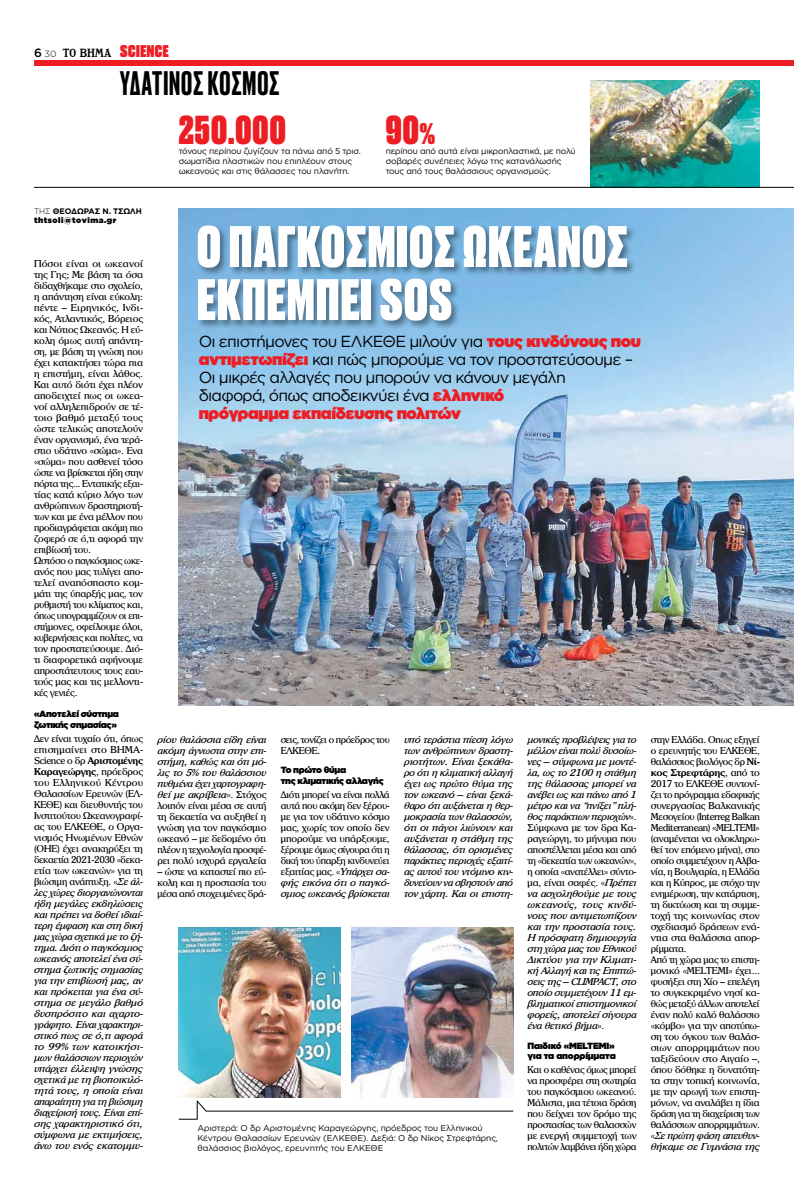
<style>
.page{position:relative;width:794px;height:1191px;background:#fff}
.page>*{position:absolute;margin:0;border:0;box-sizing:border-box;transform-origin:0 0}
.t1{font:800 55px/53px "Druk Greek";letter-spacing:.03em;color:#fff}
.t2{font:800 38px "Druk Greek";letter-spacing:.03em;color:#ed1d24}
.t3{font:500 32px "Druk Greek";letter-spacing:.03em;color:#000}
.t4{font:16px/18px "Gotham Greek";letter-spacing:-.05em;color:#000}
.t5{font:16px "Druk Greek Super";letter-spacing:.035em;color:#ed1d24}
.t6{font:9.5px/11px "BF Phaestos 10";letter-spacing:-.035em;color:#000;text-align:justify}
.t7{font:italic 9.5px/11px "BF Phaestos 10";letter-spacing:-.035em;color:#000;text-align:justify}
.t8{font:900 9px/11px "Gotham Greek";letter-spacing:-.035em;color:#000}
.t9{font:900 9px/10px "Gotham Greek";letter-spacing:-.015em;color:#000}
.t10{font:8.5px/10px "Gotham Greek";letter-spacing:-.02em;color:#000}
.t11{font:900 8px/9px "Gotham Greek";letter-spacing:.065em;color:#000}
.s1{font-family:"Gotham Greek";font-weight:500;font-size:12px;color:#000}
.s2{font-family:"Gotham Greek";font-weight:300;font-size:9px;color:#000}
.s3{font-family:"BHMA Logo";font-size:11.8px;color:#000}
.s4{font-size:28px}
.s5{font-weight:300}
.s6{font-weight:700}
.s7{font-style:normal}
.s8{font-weight:700;font-style:normal}
.s9{font-weight:900;color:#ed1d24}
.s10{font-style:italic}
</style>
<div class="page">
<img style="left:179px;top:208px;width:615px;height:497px">
<div style="left:34px;top:60px;width:760px;height:6px;background:#ed1d24"></div>
<div style="left:196px;top:224px;width:440px;height:106px;background:#000;opacity:.4"></div>
<svg style="left:178px;top:1100px;width:336px;height:19px"></svg>
<img style="left:179px;top:927px;width:161px;height:170px">
<img style="left:591px;top:80px;width:168px;height:107px">
<img style="left:351px;top:927px;width:162px;height:170px">
<hr style="left:34px;top:187px;width:760px;height:1px;background:#000">
<h3 class="t5" style="left:34px;top:40px;width:136px"><span class="s1">6</span> <span class="s2">30</span> <span class="s3">TO BHMA</span> SCIENCE</h3>
<h3 class="t3" style="left:120px;top:61px;width:160px">Υδάτινος κόσμος</h3>
<h2 class="t2" style="left:179px;top:103px;width:108px">250.000</h2>
<p class="t10" style="left:179px;top:145px;width:184px">τόνους περίπου ζυγίζουν τα πάνω από 5 τρισ. σωματίδια πλαστικών που επιπλέουν στους ωκεανούς και στις θάλασσες του πλανήτη.</p>
<h2 class="t2" style="left:386px;top:103px;width:51px">90<span class="s4">%</span></h2>
<p class="t10" style="left:386px;top:145px;width:191px">περίπου από αυτά είναι μικροπλαστικά, με πολύ σοβαρές συνέπειες λόγω της κατανάλωσής τους από τους θαλάσσιους οργανισμούς.</p>
<p class="t11" style="left:34px;top:206px;width:109px"><span class="s5">Της</span> <span class="s6">Θεοδώρας Ν. Τσώλη </span>thtsoli@tovima.gr</p>
<h1 class="t1" style="left:197px;top:217px;width:409px">Ο παγκόσμιος ωκεανός εκπέμπει SOS</h1>
<p class="t6" style="left:34px;top:258px;width:111px;text-align:left">Πόσοι είναι οι ωκεανοί της Γης; Με βάση τα όσα διδαχθήκαμε στο σχολείο, η απάντηση είναι εύκολη: πέντε – Ειρηνικός, Ινδι&shy;κός, Ατλαντικός, Βόρειος και Νότιος Ωκεανός. Η εύ&shy;κολη όμως αυτή απάντη&shy;ση, με βάση τη γνώση που έχει κατακτήσει τώρα πια η επιστήμη, είναι λάθος.<br>Και αυτό διότι έχει πλέον αποδειχτεί πως οι ωκεα&shy;νοί αλληλεπιδρούν σε τέ&shy;τοιο βαθμό μεταξύ τους ώστε τελικώς αποτελούν έναν οργανισμό, ένα τερά&shy;στιο υδάτινο «σώμα». Ενα «σώμα» που ασθενεί τόσο ώστε να βρίσκεται ήδη στην πόρτα της... Εντατικής εξαι&shy;τίας κατά κύριο λόγο των ανθρώπινων δραστηριοτή&shy;των και με ένα μέλλον που προδιαγράφεται ακόμη πιο ζοφερό σε ό,τι αφορά την επιβίωσή του.<br>Ωστόσο ο παγκόσμιος ωκε&shy;ανός που μας τυλίγει απο&shy;τελεί αναπόσπαστο κομ&shy;μάτι της ύπαρξής μας, τον ρυθμιστή του κλίματος και, όπως υπογραμμίζουν οι επι&shy;στήμονες, οφείλουμε όλοι, κυβερνήσεις και πολίτες, να τον προστατεύσουμε. Διό&shy;τι διαφορετικά αφήνουμε απροστάτευτους τους εαυ&shy;τούς μας και τις μελλοντι&shy;κές γενιές.</p>
<p class="t8" style="left:34px;top:708px;width:87px">«Αποτελεί σύστημα ζωτικής σημασίας»</p>
<p class="t7" style="left:34px;top:733px;width:111px"><span class="s7">Δεν είναι τυχαίο ότι, όπως επισημαίνει στο ΒΗΜΑ-Science ο δρ</span> <span class="s8">Αριστομένης Καραγεώργης</span><span class="s7">, πρόεδρος του Ελληνικού Κέντρου Θαλασσίων Ερευνών (ΕΛ-ΚΕΘΕ) και διευθυντής του Ινστιτούτου Ωκεανογραφί&shy;ας του ΕΛΚΕΘΕ, ο Οργα&shy;νισμός Ηνωμένων Εθνών (ΟΗΕ) έχει ανακηρύξει τη δεκαετία 2021-2030 «δεκα&shy;ετία των ωκεανών» για τη βιώσιμη ανάπτυξη. «</span>Σε άλ&shy;λες χώρες διοργανώνονται ήδη μεγάλες εκδηλώσεις και πρέπει να δοθεί ιδιαί&shy;τερη έμφαση και στη δική μας χώρα σχετικά με το ζή&shy;τημα. Διότι ο παγκόσμιος ωκεανός αποτελεί ένα σύ&shy;στημα ζωτικής σημασίας για την επιβίωσή μας, αν και πρόκειται για ένα σύ&shy;στημα σε μεγάλο βαθμό δυσπρόσιτο και αχαρτο&shy;γράφητο. Είναι χαρακτηρι&shy;στικό πως σε ό,τι αφορά το 99% των κατοικήσι&shy;μων θαλάσσιων περιοχών υπάρχει έλλειψη γνώσης σχετικά με τη βιοποικιλό&shy;τητά τους, η οποία είναι απαραίτητη για τη βιώσιμη διαχείρισή τους. Είναι επί&shy;σης χαρακτηριστικό ότι, σύμφωνα με εκτιμήσεις, άνω του ενός εκατομμυ-</p>
<p class="t7" style="left:527px;top:734px;width:111px">μονικές προβλέψεις για το μέλλον είναι πολύ δυσοίω&shy;νες – σύμφωνα με μοντέ&shy;λα, ως το 2100 η στάθμη της θάλασσας μπορεί να ανέβει ως και πάνω από 1 μέτρο και να “πνίξει” πλή&shy;θος παράκτιων περιοχών<span class="s7">».<br>Σύμφωνα με τον δρα Κα&shy;ραγεώργη, το μήνυμα που αποστέλλεται μέσα και από τη «δεκεατία των ωκεανών», η οποία «ανατέλλει» σύντο&shy;μα, είναι σαφές. «</span>Πρέπει να ασχοληθούμε με τους ωκεανούς, τους κινδύ&shy;νους που αντιμετωπίζουν και την προστασία τους.<br>Η πρόσφατη δημιουργία στη χώρα μας του Εθνικού Δικτύου για την Κλιματι&shy;κή Αλλαγή και τις Επιπτώ&shy;σεις της – CLIMPACT, στο οποίο συμμετέχουν 11 εμ&shy;βληματικοί επιστημονικοί φορείς, αποτελεί σίγουρα ένα θετικό βήμα<span class="s7">».</span></p>
<h3 class="t4" style="left:199px;top:332px;width:443px">Οι επιστήμονες του ΕΛΚΕΘΕ μιλούν για <span class="s9">τους κινδύνους που αντιμετωπίζει</span> και πώς μπορούμε να τον προστατεύσουμε – Οι μικρές αλλαγές που μπορούν να κάνουν μεγάλη<br>διαφορά, όπως αποδεικνύει ένα <span class="s9">ελληνικό<br>πρόγραμμα εκπαίδευσης πολιτών</span></h3>
<p class="t6" style="left:157px;top:734px;width:111px"><span class="s10">ρίου θαλάσσια είδη είναι ακόμη άγνωστα στην επι&shy;στήμη, καθώς και ότι μό&shy;λις το 5% του θαλάσσιου πυθμένα έχει χαρτογραφη&shy;θεί με ακρίβεια</span>». Στόχος λοιπόν είναι μέσα σε αυτή τη δεκαετία να αυξηθεί η γνώση για τον παγκόσμιο ωκεανό – με δεδομένο ότι πλέον η τεχνολογία προσφέ&shy;ρει πολύ ισχυρά εργαλεία</p>
<p class="t6" style="left:157px;top:866px;width:111px">– ώστε να καταστεί πιο εύ&shy;κολη και η προστασία του μέσα από στοχευμένες δρά-</p>
<p class="t7" style="left:404px;top:734px;width:111px">υπό τεράστια πίεση λόγω των ανθρώπινων δραστη&shy;ριοτήτων. Είναι ξεκάθα&shy;ρο ότι η κλιματική αλλαγή έχει ως πρώτο θύμα της τον ωκεανό – είναι ξεκά&shy;θαρο ότι αυξάνεται η θερ&shy;μοκρασία των θαλασσών, ότι οι πάγοι λιώνουν και αυξάνεται η στάθμη της θάλασσας, ότι ορισμένες παράκτιες περιοχές εξαιτί&shy;ας αυτού του ντόμινο κιν&shy;δυνεύουν να σβηστούν από τον χάρτη. Και οι επιστη-</p>
<p class="t6" style="left:281px;top:734px;width:111px">σεις, τονίζει ο πρόεδρος του<br>ΕΛΚΕΘΕ.</p>
<p class="t8" style="left:281px;top:764px;width:105px">Το πρώτο θύμα<br>της κλιματικής αλλαγής</p>
<p class="t6" style="left:281px;top:789px;width:111px">Διότι μπορεί να είναι πολλά αυτά που ακόμη δεν ξέρου&shy;με για τον υδάτινο κόσμο μας, χωρίς τον οποίο δεν μπορούμε να υπάρξουμε, ξέρουμε όμως σίγουρα ότι η δική του ύπαρξη κινδυνεύει εξαιτίας μας. «<span class="s10">Υπάρχει σα&shy;φής εικόνα ότι ο παγκό&shy;σμιος ωκεανός βρίσκεται</span></p>
<p class="t9" style="left:527px;top:1040px;width:90px">Παιδικό «MELTEMI» για τα απορρίμματα</p>
<p class="t6" style="left:527px;top:1064px;width:111px">Και ο καθένας όμως μπορεί να προσφέρει στη σωτηρία του παγκόσμιου ωκεανού.<br>Μάλιστα, μια τέτοια δράση που δείχνει τον δρόμο της προστασίας των θαλασσών με ενεργή συμμετοχή των πολιτών λαμβάνει ήδη χώρα</p>
<p class="t10" style="left:197px;top:1123px;width:302px">Αριστερά: Ο δρ Αριστομένης Καραγεώργης, πρόεδρος του Ελληνικού<br>Κέντρου Θαλασσίων Ερευνών (ΕΛΚΕΘΕ). Δεξιά: Ο δρ Νίκος Στρεφτάρης, θαλάσσιος βιολόγος, ερευνητής του ΕΛΚΕΘΕ</p>
<p class="t6" style="left:651px;top:734px;width:111px;text-align:left">στην Ελλάδα. Οπως εξηγεί ο ερευνητής του ΕΛΚΕΘΕ, θαλάσσιος βιολόγος δρ <span class="s6">Νί&shy;κος Στρεφτάρης</span>, από το<br>2017 το ΕΛΚΕΘΕ συντονί&shy;ζει το πρόγραμμα εδαφικής συνεργασίας Βαλκανικής<br>Μεσογείου (Interreg Balkan<br>Mediterranean) «MELTEMI» (αναμένεται να ολοκληρω&shy;θεί τον επόμενο μήνα), στο οποίο συμμετέχουν η Αλβα&shy;νία, η Βουλγαρία, η Ελλάδα και η Κύπρος, με στόχο την ενημέρωση, την κατάρτιση, τη δικτύωση και τη συμμε&shy;τοχή της κοινωνίας στον σχεδιασμό δράσεων ενά&shy;ντια στα θαλάσσια απορ&shy;ρίμματα.<br>Από τη χώρα μας το επιστη&shy;μονικό «ΜΕLTEMI» έχει... φυσήξει στη Χίο – επελέγη το συγκεκριμένο νησί κα&shy;θώς μεταξύ άλλων αποτελεί έναν πολύ καλό θαλάσσιο «κόμβο» για την αποτύπω&shy;ση του όγκου των θαλάσ&shy;σιων απορριμμάτων που ταξιδεύουν στο Αιγαίο –, όπου δόθηκε η δυνατότη&shy;τα στην τοπική κοινωνία, με την αρωγή των επιστη&shy;μόνων, να αναλάβει η ίδια δράση για τη διαχείριση των θαλάσσιων απορριμμάτων. «<span class="s10">Σε πρώτη φάση απευθυν&shy;θήκαμε σε Γυμνάσια της</span></p>
</div>
